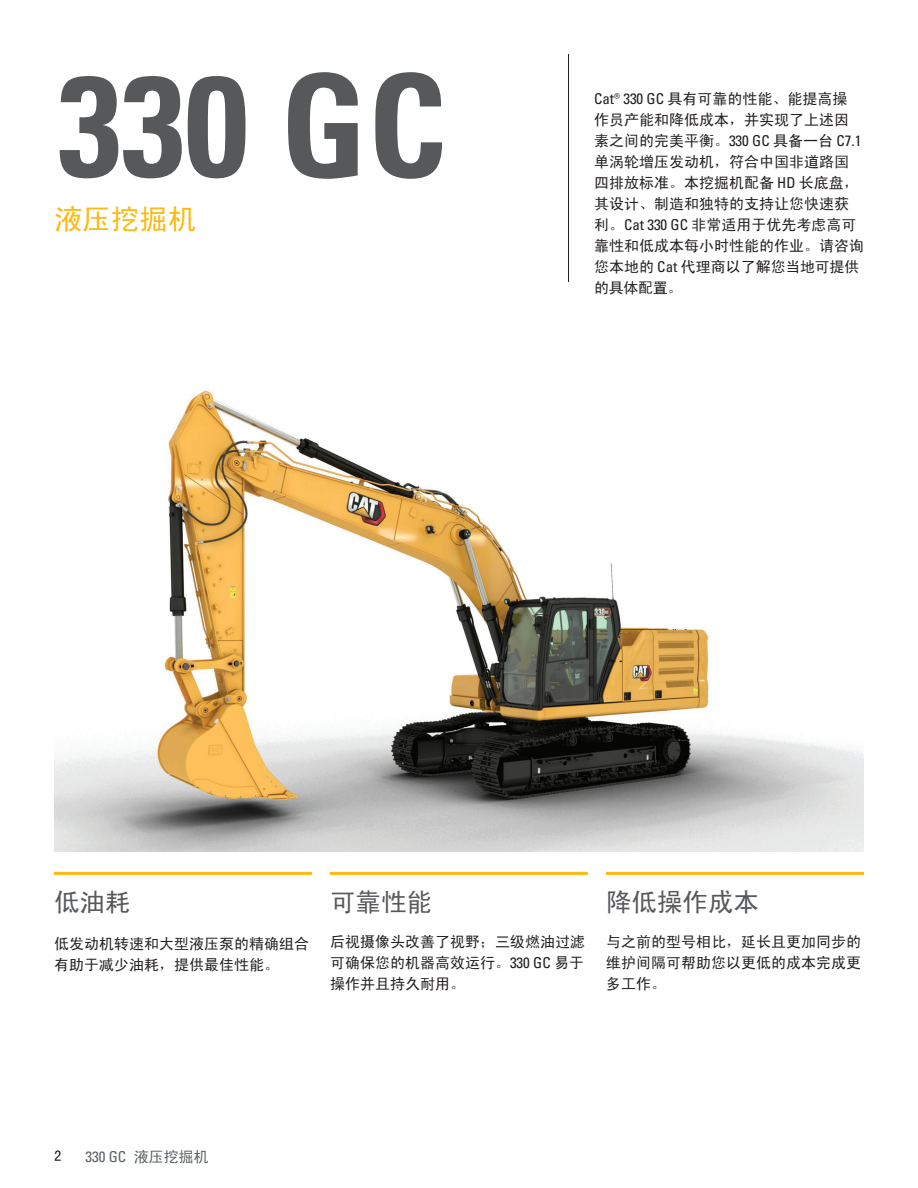
<style>
.page{position:relative;width:918px;height:1188px;background:#fff}
.page>*{position:absolute;margin:0;border:0;box-sizing:border-box;transform-origin:0 0}
.t1{font:700 condensed 142.95px "Univers LT Std";color:#57585a}
.t2{font:28.5px "Sim Hei";color:#fcba13}
.t3{font:25.5px "Sim Hei";color:#57585a}
.t4{font:15px/21px "Sim Hei";color:#231f20}
.t5{font:condensed 15px "Univers LT Std";color:#5d6163}
.s1{font-family:"Univers LTCYR 57";font-stretch:condensed}
.s2{font-family:"Univers LT Std";font-stretch:condensed}
.s3{font-family:"Sim Hei";font-stretch:normal}
</style>
<div class="page">
<hr style="left:568px;top:54px;width:1px;height:228px;background:#231f20">
<hr style="left:54px;top:872px;width:258px;height:3px;background:#fcba13">
<hr style="left:330px;top:872px;width:258px;height:3px;background:#fcba13">
<hr style="left:606px;top:872px;width:258px;height:3px;background:#fcba13">
<img style="left:54px;top:389px;width:810px;height:463px">
<h1 class="t1" style="left:58px;top:39px;width:390px">330 GC</h1>
<h2 class="t2" style="left:54px;top:205px;width:144px">液压挖掘机</h2>
<p class="t4" style="left:594px;top:88px;width:271px"><span class="s1">Cat® 330 GC</span> 具有可靠的性能、能提高操作员产能和降低成本，并实现了上述因素之间的完美平衡。<span class="s1">330 GC</span> 具备一台 <span class="s1">C7.1</span>单涡轮增压发动机，符合中国非道路国四排放标准。本挖掘机配备 <span class="s1">HD</span> 长底盘，其设计、制造和独特的支持让您快速获利。<span class="s1">Cat 330 GC</span> 非常适用于优先考虑高可靠性和低成本每小时性能的作业。请咨询您本地的 <span class="s1">Cat</span> 代理商以了解您当地可提供的具体配置。</p>
<h3 class="t3" style="left:54px;top:889px;width:78px">低油耗</h3>
<p class="t4" style="left:54px;top:933px;width:256px">低发动机转速和大型液压泵的精确组合有助于减少油耗，提供最佳性能。</p>
<h3 class="t3" style="left:330px;top:889px;width:103px">可靠性能</h3>
<p class="t4" style="left:330px;top:931px;width:256px;text-align:justify">后视摄像头改善了视野；三级燃油过滤可确保您的机器高效运行。<span class="s2">330 GC</span> 易于操作并且持久耐用。</p>
<h3 class="t3" style="left:606px;top:889px;width:154px">降低操作成本</h3>
<p class="t4" style="left:606px;top:931px;width:256px;text-align:justify">与之前的型号相比，延长且更加同步的维护间隔可帮助您以更低的成本完成更多工作。</p>
<p class="t4" style="left:54px;top:1145px;width:9px">2</p>
<p class="t5" style="left:86px;top:1147px;width:125px">330 GC <span class="s3">液压挖掘机</span></p>
</div>
